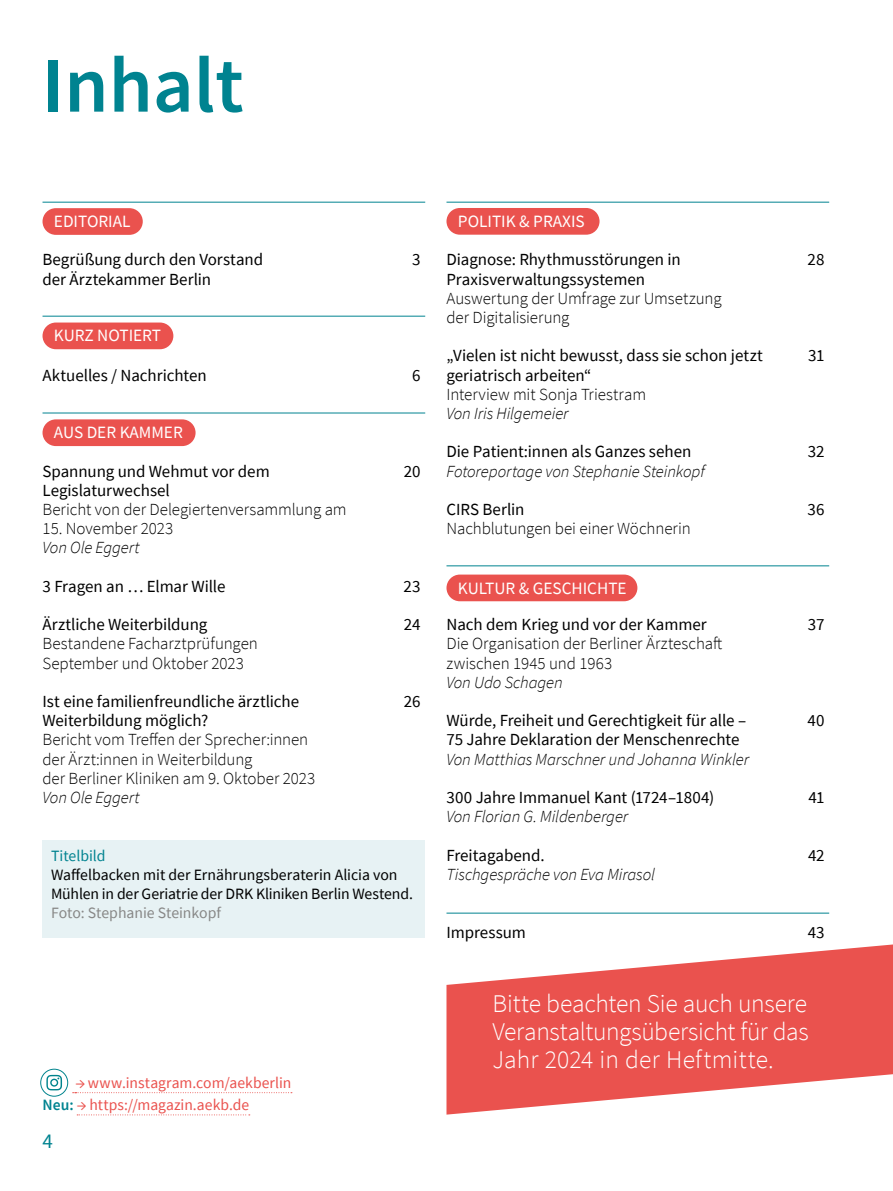
<style>
.page{position:relative;width:893px;height:1191px;background:#fff}
.page>*{position:absolute;margin:0;border:0;box-sizing:border-box;transform-origin:0 0}
.t1{font:600 79.2px "Source Sans Pro";color:#008390}
.t2{font:300 25.5px/27.8px "Source Sans Pro";color:#fff;text-align:justify}
.t3{font:21px "Source Sans Pro";color:#008390}
.t4{font:17.25px "Source Sans Pro";color:#fff}
.t5{font:16.95px "Source Sans Pro";letter-spacing:-.005em;color:#000}
.t6{font:300 16.95px/19.2px "Source Sans Pro";letter-spacing:-.005em;color:#000}
.t7{font:italic 300 16.95px "Source Sans Pro";letter-spacing:-.005em;color:#000}
.t8{font:15.75px/19.2px "Source Sans Pro";letter-spacing:-.005em;color:#000}
.t9{font:15.75px/22.2px "Source Sans Pro";letter-spacing:.005em;color:#ea524e}
.t10{font:15.75px "Source Sans Pro";letter-spacing:-.005em;color:#878786}
.t11{font:15.75px "Source Sans Pro";color:#008390}
.s1{font-weight:600;color:#008390}
</style>
<div class="page">
<hr style="left:43px;top:202px;width:382px;height:1px;background:#008390">
<div style="left:43px;top:208px;width:100px;height:27px;background:#ea524e;border-radius:13px"></div>
<hr style="left:43px;top:316px;width:382px;height:1px;background:#008390">
<div style="left:43px;top:322px;width:130px;height:27px;background:#ea524e;border-radius:13px"></div>
<hr style="left:43px;top:412px;width:382px;height:1px;background:#008390">
<div style="left:43px;top:419px;width:153px;height:27px;background:#ea524e;border-radius:13px"></div>
<div style="left:446px;top:208px;width:153px;height:27px;background:#ea524e;border-radius:13px"></div>
<hr style="left:446px;top:565px;width:383px;height:1px;background:#008390">
<div style="left:446px;top:574px;width:191px;height:27px;background:#ea524e;border-radius:13px"></div>
<hr style="left:446px;top:912px;width:383px;height:1px;background:#008390">
<svg style="left:77px;top:1114px;width:173px;height:1px"></svg>
<svg style="left:40px;top:1068px;width:252px;height:28px"></svg>
<hr style="left:446px;top:202px;width:383px;height:1px;background:#008390">
<div style="left:43px;top:840px;width:382px;height:97px;background:#e7f2f4"></div>
<svg style="left:446px;top:944px;width:447px;height:170px;fill:#ea524e"></svg>
<h1 class="t1" style="left:42px;top:33px;width:203px">Inhalt</h1>
<p class="t4" style="left:54px;top:210px;width:78px">EDITORIAL</p>
<p class="t5" style="left:43px;top:249px;width:222px">Begrüßung durch den Vorstand</p>
<p class="t5" style="left:412px;top:249px;width:10px">3</p>
<p class="t5" style="left:43px;top:268px;width:170px">der Ärztekammer Berlin</p>
<p class="t4" style="left:54px;top:325px;width:109px">KURZ NOTIERT</p>
<p class="t5" style="left:43px;top:364px;width:166px">Aktuelles / Nachrichten</p>
<p class="t5" style="left:412px;top:364px;width:10px">6</p>
<p class="t4" style="left:54px;top:421px;width:130px">AUS DER KAMMER</p>
<p class="t5" style="left:43px;top:460px;width:229px">Spannung und Wehmut vor dem</p>
<p class="t5" style="left:404px;top:460px;width:18px">20</p>
<p class="t5" style="left:43px;top:479px;width:129px">Legislaturwechsel</p>
<p class="t6" style="left:43px;top:500px;width:306px">Bericht von der Delegiertenversammlung am</p>
<p class="t6" style="left:43px;top:519px;width:132px">15. November 2023</p>
<p class="t7" style="left:43px;top:537px;width:99px">Von Ole Eggert</p>
<p class="t5" style="left:43px;top:575px;width:184px">3 Fragen an … Elmar Wille</p>
<p class="t5" style="left:403px;top:575px;width:19px">23</p>
<p class="t5" style="left:43px;top:614px;width:166px">Ärztliche Weiterbildung</p>
<p class="t5" style="left:404px;top:614px;width:18px">24</p>
<p class="t6" style="left:43px;top:634px;width:217px">Bestandene Facharztprüfungen<br>September und Oktober 2023</p>
<p class="t5" style="left:43px;top:690px;width:258px">Ist eine familienfreundliche ärztliche</p>
<p class="t5" style="left:404px;top:690px;width:18px">26</p>
<p class="t5" style="left:43px;top:710px;width:167px">Weiterbildung möglich?</p>
<p class="t6" style="left:43px;top:730px;width:274px">Bericht vom Treffen der Sprecher:innen der Ärzt:innen in Weiterbildung<br>der Berliner Kliniken am 9. Oktober 2023</p>
<p class="t7" style="left:43px;top:787px;width:99px">Von Ole Eggert</p>
<p class="t11" style="left:51px;top:845px;width:56px">Titelbild</p>
<p class="t8" style="left:51px;top:865px;width:363px">Waffelbacken mit der Ernährungsberaterin Alicia von<br>Mühlen in der Geriatrie der DRK Kliniken Berlin Westend.</p>
<p class="t10" style="left:51px;top:903px;width:171px">Foto: Stephanie Steinkopf</p>
<p class="t9" style="left:43px;top:1071px;width:250px;text-indent:33px">→ www.instagram.com/aekberlin<br><span class="s1">Neu:</span> → https://magazin.aekb.de</p>
<p class="t3" style="left:43px;top:1128px;width:12px">4</p>
<p class="t4" style="left:458px;top:210px;width:128px">POLITIK &amp; PRAXIS</p>
<p class="t5" style="left:446px;top:249px;width:236px">Diagnose: Rhythmusstörungen in</p>
<p class="t5" style="left:808px;top:249px;width:18px">28</p>
<p class="t5" style="left:446px;top:268px;width:200px">Praxisverwaltungssystemen</p>
<p class="t6" style="left:446px;top:288px;width:277px">Auswertung der Umfrage zur Umsetzung der Digitalisierung</p>
<p class="t5" style="left:446px;top:345px;width:318px">„Vielen ist nicht bewusst, dass sie schon jetzt</p>
<p class="t5" style="left:808px;top:345px;width:18px">31</p>
<p class="t5" style="left:446px;top:364px;width:147px">geriatrisch arbeiten“</p>
<p class="t6" style="left:446px;top:384px;width:201px">Interview mit Sonja Triestram</p>
<p class="t7" style="left:446px;top:403px;width:124px">Von Iris Hilgemeier</p>
<p class="t5" style="left:446px;top:441px;width:246px">Die Patient:innen als Ganzes sehen</p>
<p class="t5" style="left:808px;top:441px;width:18px">32</p>
<p class="t7" style="left:446px;top:460px;width:260px">Fotoreportage von Stephanie Steinkopf</p>
<p class="t5" style="left:446px;top:498px;width:80px">CIRS Berlin</p>
<p class="t5" style="left:808px;top:498px;width:18px">36</p>
<p class="t6" style="left:446px;top:519px;width:246px">Nachblutungen bei einer Wöchnerin</p>
<p class="t4" style="left:458px;top:577px;width:170px">KULTUR &amp; GESCHICHTE</p>
<p class="t5" style="left:446px;top:614px;width:262px">Nach dem Krieg und vor der Kammer</p>
<p class="t5" style="left:808px;top:614px;width:18px">37</p>
<p class="t6" style="left:446px;top:634px;width:277px">Die Organisation der Berliner Ärzteschaft zwischen 1945 und 1963</p>
<p class="t7" style="left:446px;top:672px;width:118px">Von Udo Schagen</p>
<p class="t5" style="left:446px;top:710px;width:301px">Würde, Freiheit und Gerechtigkeit für alle –</p>
<p class="t5" style="left:807px;top:710px;width:19px">40</p>
<p class="t5" style="left:446px;top:729px;width:294px">75 Jahre Deklaration der Menschenrechte</p>
<p class="t7" style="left:446px;top:748px;width:304px">Von Matthias Marschner und Johanna Winkler</p>
<p class="t5" style="left:446px;top:786px;width:269px">300 Jahre Immanuel Kant (1724–1804)</p>
<p class="t5" style="left:808px;top:786px;width:18px">41</p>
<p class="t7" style="left:446px;top:806px;width:183px">Von Florian G. Mildenberger</p>
<p class="t5" style="left:446px;top:844px;width:100px">Freitagabend.</p>
<p class="t5" style="left:808px;top:844px;width:18px">42</p>
<p class="t7" style="left:446px;top:864px;width:210px">Tischgespräche von Eva Mirasol</p>
<p class="t5" style="left:446px;top:921px;width:81px">Impressum</p>
<p class="t5" style="left:808px;top:921px;width:18px">43</p>
<h2 class="t2" style="left:493px;top:990px;width:318px">Bitte beachten Sie auch unsere Veranstaltungsübersicht für das Jahr 2024 in der Heftmitte.</h2>
</div>
